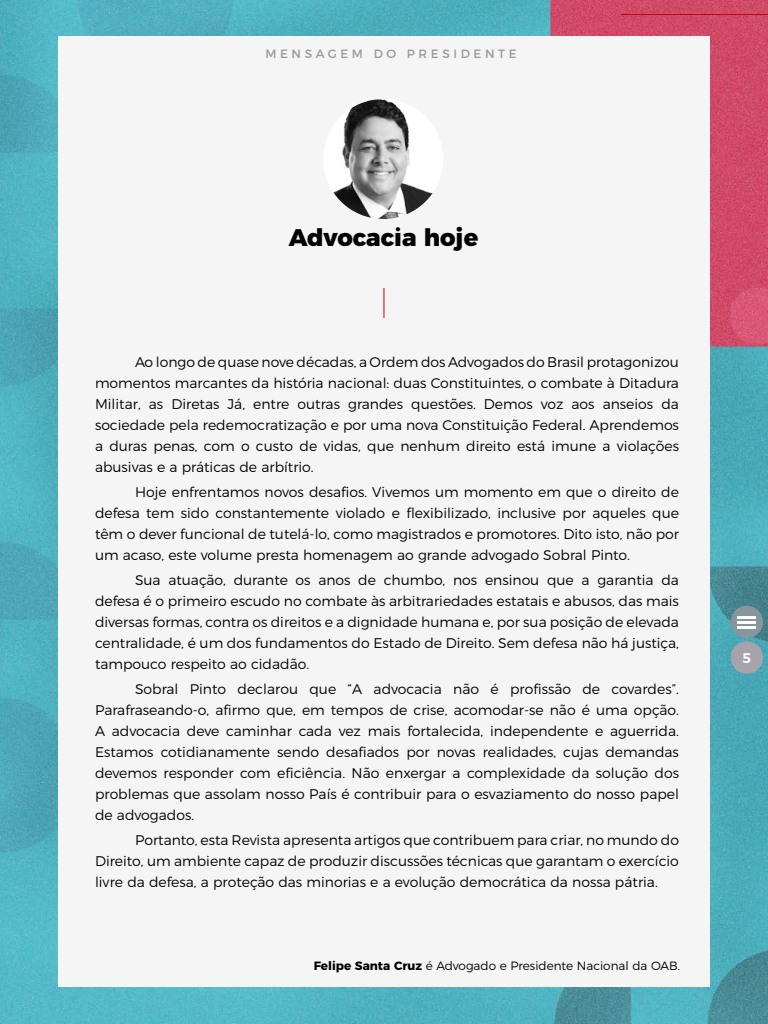
<style>
.page{position:relative;width:768px;height:1024px;background:#fff}
.page>*{position:absolute;margin:0;border:0;box-sizing:border-box;transform-origin:0 0}
.t1{font:800 24px "Montserrat";color:#000}
.t2{font:300 14px/21px "Montserrat";color:#000;text-align:justify}
.t3{font:600 14px "Montserrat";color:#fff}
.t4{font:300 12px "Montserrat";color:#000}
.t5{font:12px "Montserrat";letter-spacing:.3em;color:#999}
.s1{font-weight:700}
</style>
<div class="page">
<img style="left:0;top:0;width:768px;height:1024px">
<div style="left:58px;top:36px;width:652px;height:951px;background:#f5f5f5"></div>
<hr style="left:383px;top:288px;width:1px;height:30px;background:#d1000d">
<img style="left:323px;top:99px;width:120px;height:120px;border-radius:60px">
<hr style="left:621px;top:14px;width:147px;height:1px;background:#d1000d">
<div style="left:731px;top:641px;width:32px;height:33px;background:#a6a4aa;border-radius:50%"></div>
<svg style="left:718px;top:542px;width:50px;height:97px;background:#5899a4"></svg>
<p class="t5" style="left:265px;top:44px;width:253px">MENSAGEM DO PRESIDENTE</p>
<h1 class="t1" style="left:289px;top:217px;width:191px">Advocacia hoje</h1>
<p class="t2" style="left:95px;top:350px;width:586px;text-indent:40px">Ao longo de quase nove décadas, a Ordem dos Advogados do Brasil protagonizou momentos marcantes da história nacional: duas Constituintes, o combate à Ditadura Militar, as Diretas Já, entre outras grandes questões. Demos voz aos anseios da sociedade pela redemocratização e por uma nova Constituição Federal. Aprendemos a duras penas, com o custo de vidas, que nenhum direito está imune a violações abusivas e a práticas de arbítrio.</p>
<p class="t2" style="left:95px;top:480px;width:586px;text-indent:40px">Hoje enfrentamos novos desafios. Vivemos um momento em que o direito de defesa tem sido constantemente violado e flexibilizado, inclusive por aqueles que têm o dever funcional de tutelá-lo, como magistrados e promotores. Dito isto, não por um acaso, este volume presta homenagem ao grande advogado Sobral Pinto.</p>
<p class="t2" style="left:95px;top:568px;width:586px;text-indent:40px">Sua atuação, durante os anos de chumbo, nos ensinou que a garantia da defesa é o primeiro escudo no combate às arbitrariedades estatais e abusos, das mais diversas formas, contra os direitos e a dignidade humana e, por sua posição de elevada centralidade, é um dos fundamentos do Estado de Direito. Sem defesa não há justiça, tampouco respeito ao cidadão.</p>
<p class="t2" style="left:95px;top:677px;width:586px;text-indent:40px">Sobral Pinto declarou que “A advocacia não é profissão de covardes”.<br>Parafraseando-o, afirmo que, em tempos de crise, acomodar-se não é uma opção.<br>A advocacia deve caminhar cada vez mais fortalecida, independente e aguerrida.<br>Estamos cotidianamente sendo desafiados por novas realidades, cujas demandas devemos responder com eficiência. Não enxergar a complexidade da solução dos problemas que assolam nosso País é contribuir para o esvaziamento do nosso papel de advogados.</p>
<p class="t2" style="left:95px;top:828px;width:585px;text-indent:40px">Portanto, esta Revista apresenta artigos que contribuem para criar, no mundo do Direito, um ambiente capaz de produzir discussões técnicas que garantam o exercício livre da defesa, a proteção das minorias e a evolução democrática da nossa pátria.</p>
<p class="t4" style="left:314px;top:956px;width:368px"><span class="s1">Felipe Santa Cruz</span> é Advogado e Presidente Nacional da OAB.</p>
<p class="t3" style="left:742px;top:646px;width:10px">5</p>
</div>
